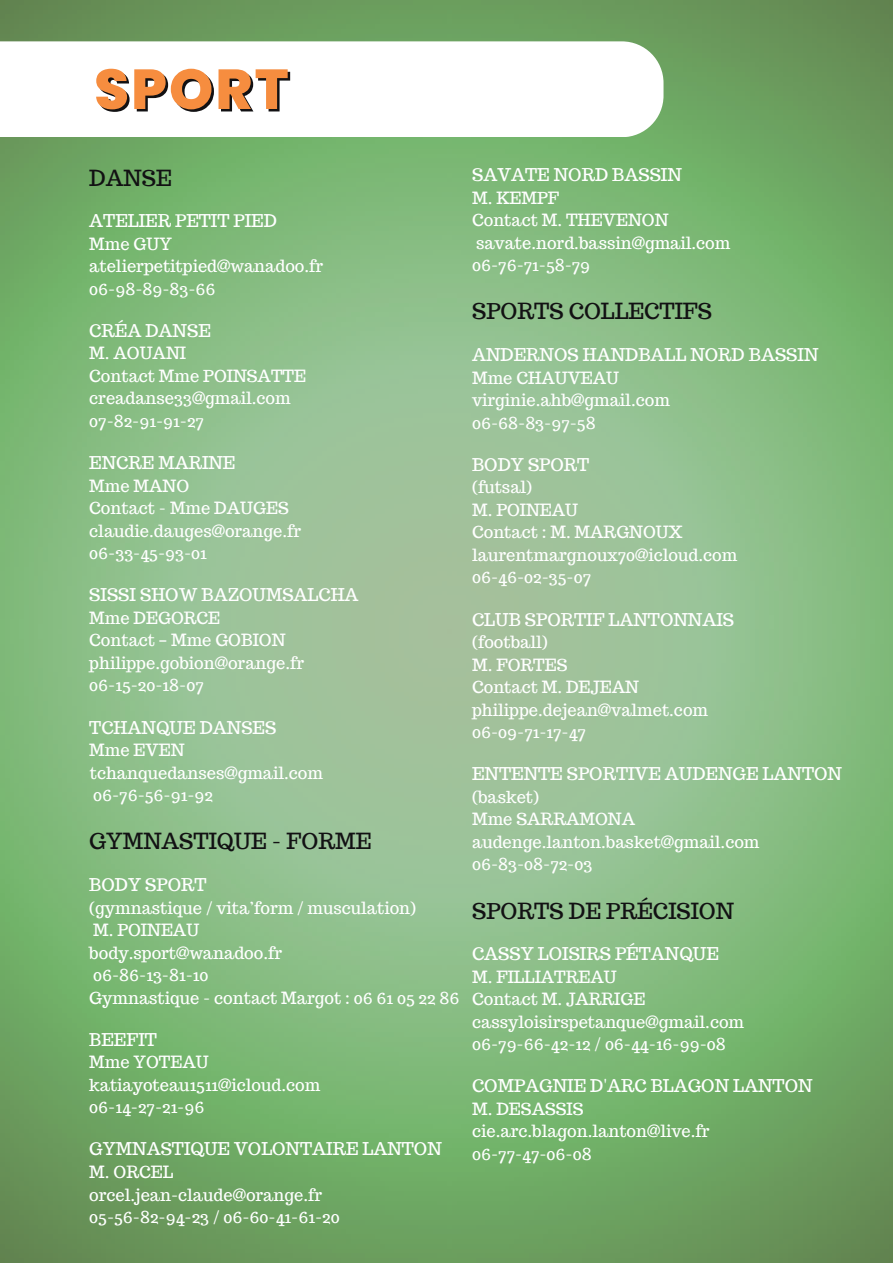
<style>
.page{position:relative;width:893px;height:1263px;background:#fff}
.page>*{position:absolute;margin:0;border:0;box-sizing:border-box;transform-origin:0 0}
.t1{font:800 56.25px "Poppins";letter-spacing:.035em;color:#121113}
.t2{font:21.75px "Trocchi";color:#121113}
.t3{font:17.25px "Trocchi";color:#fff}
.t4{font:16.5px/22.5px "Trocchi";color:#fff}
.s1{font-family:"Noto Sans Gurmukhi"}
</style>
<div class="page">
<img style="left:0;top:0;width:893px;height:1263px">
<svg style="left:0;top:41px;width:663px;height:96px"></svg>
<h1 class="t1" style="left:97px;top:59px;width:196px">SPORT</h1>
<h2 class="t2" style="left:89px;top:163px;width:84px">DANSE</h2>
<p class="t3" style="left:89px;top:210px;width:189px">ATELIER PETIT PIED</p>
<p class="t4" style="left:89px;top:232px;width:235px">Mme GUY atelierpetitpied@wanadoo.fr<br>06-98-89-83-66</p>
<p class="t3" style="left:89px;top:319px;width:123px">CRÉA DANSE</p>
<p class="t4" style="left:89px;top:342px;width:218px">M. AOUANI<br>Contact Mme POINSATTE creadanse33@gmail.com<br>07-82-91-91-27</p>
<p class="t3" style="left:89px;top:452px;width:148px">ENCRE MARINE</p>
<p class="t4" style="left:89px;top:474px;width:213px">Mme MANO<br>Contact - Mme DAUGES claudie.dauges@orange.fr<br>06-33-45-93-01</p>
<p class="t3" style="left:89px;top:584px;width:271px">SISSI SHOW BAZOUMSALCHA</p>
<p class="t4" style="left:89px;top:606px;width:216px">Mme DEGORCE<br>Contact <span class="s1">–</span> Mme GOBION philippe.gobion@orange.fr<br>06-15-20-18-07</p>
<p class="t3" style="left:89px;top:716px;width:189px">TCHANQUE DANSES</p>
<p class="t4" style="left:89px;top:739px;width:235px">Mme EVEN tchanquedanses@gmail.com<br>06-76-56-91-92</p>
<h2 class="t2" style="left:89px;top:827px;width:284px">GYMNASTIQUE - FORME</h2>
<p class="t3" style="left:89px;top:873px;width:119px">BODY SPORT</p>
<p class="t4" style="left:89px;top:896px;width:372px">(gymnastique / vita’form / musculation)<br>M. POINEAU<br>body.sport@wanadoo.fr<br>06-86-13-81-10<br>Gymnastique - contact Margot : 06 61 05 22 86</p>
<p class="t3" style="left:89px;top:1028px;width:69px">BEEFIT</p>
<p class="t4" style="left:89px;top:1051px;width:232px">Mme YOTEAU katiayoteau1511@icloud.com<br>06-14-27-21-96</p>
<p class="t3" style="left:89px;top:1138px;width:354px">GYMNASTIQUE VOLONTAIRE LANTON</p>
<p class="t4" style="left:89px;top:1160px;width:252px">M. ORCEL orcel.jean-claude@orange.fr<br>05-56-82-94-23 / 06-60-41-61-20</p>
<p class="t3" style="left:472px;top:164px;width:211px">SAVATE NORD BASSIN</p>
<p class="t4" style="left:472px;top:186px;width:260px">M. KEMPF<br>Contact M. THEVENON savate.nord.bassin@gmail.com<br>06-76-71-58-79</p>
<h2 class="t2" style="left:472px;top:297px;width:241px">SPORTS COLLECTIFS</h2>
<p class="t3" style="left:472px;top:344px;width:348px">ANDERNOS HANDBALL NORD BASSIN</p>
<p class="t4" style="left:472px;top:366px;width:199px">Mme CHAUVEAU virginie.ahb@gmail.com<br>06-68-83-97-58</p>
<p class="t3" style="left:472px;top:453px;width:119px">BODY SPORT</p>
<p class="t4" style="left:472px;top:476px;width:267px">(futsal)<br>M. POINEAU<br>Contact : M. MARGNOUX laurentmargnoux70@icloud.com<br>06-46-02-35-07</p>
<p class="t3" style="left:472px;top:608px;width:263px">CLUB SPORTIF LANTONNAIS</p>
<p class="t4" style="left:472px;top:631px;width:237px">(football)<br>M. FORTES<br>Contact M. DEJEAN philippe.dejean@valmet.com<br>06-09-71-17-47</p>
<p class="t3" style="left:472px;top:763px;width:371px">ENTENTE SPORTIVE AUDENGE LANTON</p>
<p class="t4" style="left:472px;top:785px;width:289px">(basket)<br>Mme SARRAMONA audenge.lanton.basket@gmail.com<br>06-83-08-72-03</p>
<h2 class="t2" style="left:472px;top:896px;width:263px">SPORTS DE PRÉCISION</h2>
<p class="t3" style="left:472px;top:943px;width:248px">CASSY LOISIRS PÉTANQUE</p>
<p class="t4" style="left:472px;top:965px;width:273px">M. FILLIATREAU<br>Contact M. JARRIGE cassyloisirspetanque@gmail.com<br>06-79-66-42-12 / 06-44-16-99-08</p>
<p class="t3" style="left:472px;top:1075px;width:342px">COMPAGNIE D'ARC BLAGON LANTON</p>
<p class="t4" style="left:472px;top:1097px;width:239px">M. DESASSIS cie.arc.blagon.lanton@live.fr<br>06-77-47-06-08</p>
</div>
